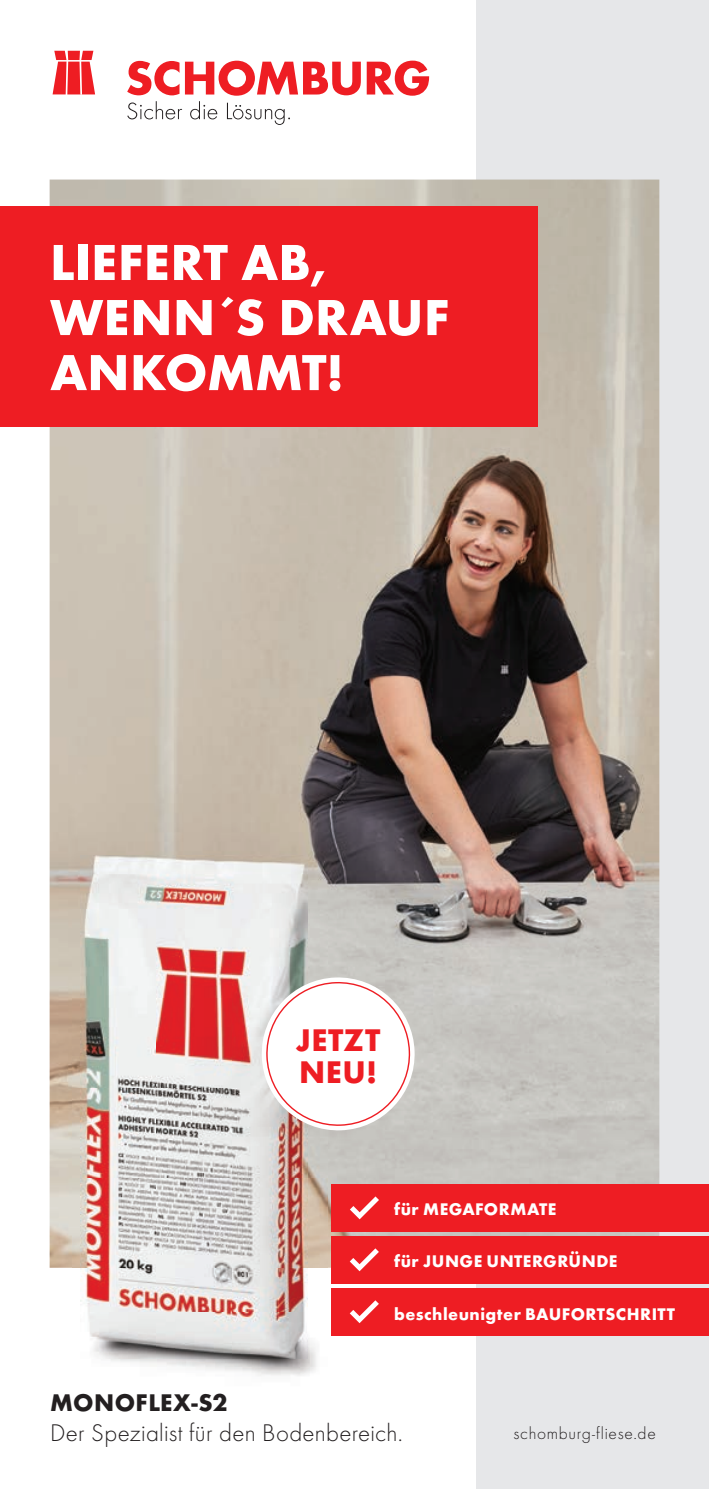
<style>
.page{position:relative;width:709px;height:1489px;background:#fff}
.page>*{position:absolute;margin:0;border:0;box-sizing:border-box;transform-origin:0 0}
.t1{font:700 52.5px/55px "Futura TOT";color:#fff}
.t2{font:700 32.5px/32.5px "Futura TOT";letter-spacing:.02em;color:#ee1d23}
.t3{font:300 25px "Futura TOT";letter-spacing:.01em;color:#231f20}
.t4{font:700 25px "Futura TOT";letter-spacing:.02em;color:#231f20}
.t5{font:700 17.5px "Futura TOT";letter-spacing:.025em;color:#fff}
.t6{font:300 17.5px "Futura TOT";letter-spacing:.04em;color:#231f20}
</style>
<div class="page">
<div style="left:476px;top:0;width:233px;height:1488px;background:#e6e7e9"></div>
<img style="left:50px;top:179px;width:609px;height:1088px">
<svg style="left:53px;top:51px;width:42px;height:43px"></svg>
<svg style="left:367px;top:61px;width:62px;height:35px"></svg>
<svg style="left:127px;top:61px;width:234px;height:64px"></svg>
<img style="left:73px;top:909px;width:8px;height:393px">
<img style="left:307px;top:909px;width:20px;height:398px">
<img style="left:157px;top:1357px;width:85px;height:15px">
<img style="left:242px;top:1338px;width:74px;height:38px">
<img style="left:81px;top:855px;width:226px;height:502px">
<div style="left:0;top:206px;width:537px;height:221px;background:#ee1d23"></div>
<svg style="left:260px;top:976px;width:156px;height:155px"></svg>
<div style="left:331px;top:1235px;width:378px;height:48px;background:#ee1d23"></div>
<div style="left:331px;top:1287px;width:378px;height:48px;background:#ee1d23"></div>
<svg style="left:350px;top:1248px;width:29px;height:23px"></svg>
<svg style="left:350px;top:1300px;width:29px;height:22px"></svg>
<div style="left:331px;top:1183px;width:378px;height:48px;background:#ee1d23"></div>
<svg style="left:350px;top:1196px;width:29px;height:23px"></svg>
<h1 class="t1" style="left:50px;top:234px;width:401px">LIEFERT AB,<br>WENN´S DRAUF<br>ANKOMMT!</h1>
<h2 class="t2" style="left:296px;top:1023px;width:86px">JETZT<br>NEU!</h2>
<p class="t5" style="left:394px;top:1198px;width:164px">für MEGAFORMATE</p>
<p class="t5" style="left:394px;top:1250px;width:225px">für JUNGE UNTERGRÜNDE</p>
<p class="t5" style="left:394px;top:1302px;width:282px">beschleunigter BAUFORTSCHRITT</p>
<h3 class="t4" style="left:50px;top:1386px;width:179px">MONOFLEX-S2</h3>
<h3 class="t3" style="left:50px;top:1417px;width:354px">Der Spezialist für den Bodenbereich.</h3>
<p class="t6" style="left:513px;top:1423px;width:144px">schomburg-fliese.de</p>
</div>
